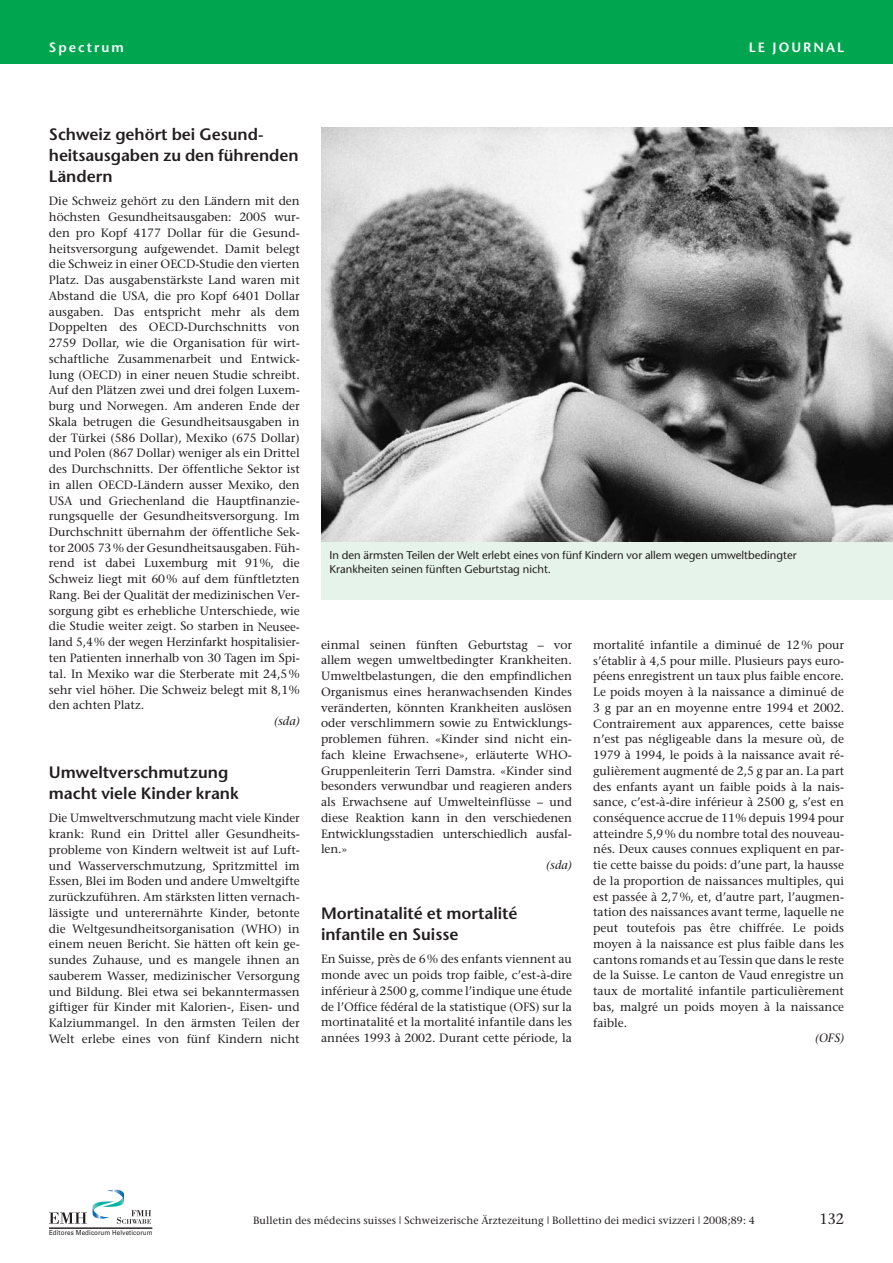
<style>
.page{position:relative;width:893px;height:1263px;background:#fff}
.page>*{position:absolute;margin:0;border:0;box-sizing:border-box;transform-origin:0 0}
.t1{font:600 16.5px/21px "Stone Sans";color:#231f20}
.t2{font:15px "Stone Serif";color:#231f20;scale:.95 1}
.t3{font:600 13.5px "Stone Sans";letter-spacing:.15em;color:#fff}
.t4{font:12px/15.8px "Stone Serif";color:#231f20;text-align:justify}
.t5{font:italic 12px "Stone Serif";color:#231f20}
.t6{font:11.25px/14.2px "Stone Sans";color:#231f20}
.t7{font:10.5px "Stone Serif";letter-spacing:.01em;color:#231f20}
.t8{font:6.9px "Univers";letter-spacing:.015em;color:#231f20;scale:.9 1}
</style>
<div class="page">
<div style="left:0;top:0;width:893px;height:64px;background:#00a54f"></div>
<svg style="left:49px;top:1189px;width:102px;height:35px"></svg>
<hr style="left:49px;top:1228px;width:103px;height:1px;background:#231f20">
<div style="left:321px;top:128px;width:572px;height:472px;background:#e6f3ea"></div>
<img style="left:321px;top:128px;width:572px;height:413px">
<p class="t3" style="left:49px;top:42px;width:76px">Spectrum</p>
<p class="t3" style="left:749px;top:42px;width:97px">LE JOURNAL</p>
<h1 class="t1" style="left:49px;top:125px;width:251px">Schweiz gehört bei Gesund&shy;heitsausgaben zu den führenden<br>Ländern</h1>
<p class="t4" style="left:49px;top:195px;width:252px">Die Schweiz gehört zu den Ländern mit den höchsten Gesundheitsausgaben: 2005 wur&shy;den pro Kopf 4177 Dollar für die Gesund&shy;heitsversorgung aufgewendet. Damit belegt die Schweiz in einer OECD-Studie den vierten Platz. Das ausgabenstärkste Land waren mit Abstand die USA, die pro Kopf 6401 Dollar ausgaben. Das entspricht mehr als dem Doppelten des OECD-Durchschnitts von 2759 Dollar, wie die Organisation für wirt&shy;schaftliche Zusammenarbeit und Entwick&shy;lung (OECD) in einer neuen Studie schreibt.<br>Auf den Plätzen zwei und drei folgen Luxem&shy;burg und Norwegen. Am anderen Ende der Skala betrugen die Gesundheitsausgaben in der Türkei (586 Dollar), Mexiko (675 Dollar) und Polen (867 Dollar) weniger als ein Drittel des Durchschnitts. Der öffent liche Sektor ist in allen OECD-Ländern ausser Mexiko, den USA und Griechenland die Hauptfinanzie&shy;rungsquelle der Gesundheitsversorgung. Im Durchschnitt übernahm der öffentliche Sek&shy;tor 2005 73% der Gesundheitsausgaben. Füh&shy;rend ist dabei Luxemburg mit 91%, die Schweiz liegt mit 60% auf dem fünftletzten Rang. Bei der Qualität der medizinischen Ver&shy;sorgung gibt es erhebliche Unterschiede, wie die Studie weiter zeigt. So starben in Neusee&shy;land 5,4% der wegen Herzinfarkt hospitalisier&shy;ten Patienten innerhalb von 30 Tagen im Spi&shy;tal. In Mexiko war die Sterberate mit 24,5% sehr viel höher. Die Schweiz belegt mit 8,1% den achten Platz.</p>
<p class="t5" style="left:274px;top:716px;width:27px">(sda)</p>
<h1 class="t1" style="left:49px;top:763px;width:191px">Umweltverschmutzung macht viele Kinder krank</h1>
<p class="t4" style="left:49px;top:811px;width:252px">Die Umweltverschmutzung macht viele Kinder krank: Rund ein Drittel aller Gesundheits - probleme von Kindern weltweit ist auf Luft&shy;und Wasserverschmutzung, Spritzmittel im Essen, Blei im Boden und andere Umweltgifte zurückzuführen. Am stärksten litten vernach&shy;lässigte und unterernährte Kinder, betonte die Weltgesundheitsorganisation (WHO) in einem neuen Bericht. Sie hätten oft kein ge&shy;sundes Zuhause, und es mangele ihnen an sauberem Wasser, medizinischer Versorgung und Bildung. Blei etwa sei bekanntermassen giftiger für Kinder mit Kalorien-, Eisen- und Kalziummangel. In den ärmsten Teilen der Welt erlebe eines von fünf Kindern nicht</p>
<p class="t6" style="left:330px;top:549px;width:469px">In den ärmsten Teilen der Welt erlebt eines von fünf Kindern vor allem wegen umweltbedingter<br>Krankheiten seinen fünften Geburtstag nicht.</p>
<p class="t4" style="left:321px;top:638px;width:252px">einmal seinen fünften Geburtstag – vor allem wegen umweltbedingter Krankheiten.<br>Umweltbelastungen, die den empfindlichen Organismus eines heranwachsenden Kindes veränderten, könnten Krankheiten auslösen oder verschlimmern sowie zu Entwicklungs&shy;problemen führen. «Kinder sind nicht ein&shy;fach kleine Erwachsene», erläuterte WHO-Gruppenleiterin Terri Damstra. «Kinder sind besonders verwundbar und reagieren anders als Erwachsene auf Umwelteinflüsse – und diese Reaktion kann in den verschiedenen Entwicklungsstadien unterschiedlich ausfal&shy;len.»</p>
<p class="t5" style="left:546px;top:860px;width:27px">(sda)</p>
<h1 class="t1" style="left:321px;top:904px;width:198px">Mortinatalité et mortalité infantile en Suisse</h1>
<p class="t4" style="left:321px;top:953px;width:252px">En Suisse, près de 6% des enfants viennent au monde avec un poids trop faible, c’est-à-dire inférieur à 2500 g, comme l’indique une étude de l’Office fédéral de la statistique (OFS) sur la mortinatalité et la mortalité infantile dans les années 1993 à 2002. Durant cette période, la</p>
<p class="t4" style="left:593px;top:638px;width:252px">mortalité infantile a diminué de 12% pour s’établir à 4,5 pour mille. Plusieurs pays euro&shy;péens enregistrent un taux plus faible encore.<br>Le poids moyen à la naissance a diminué de 3 g par an en moyenne entre 1994 et 2002.<br>Contrairement aux apparences, cette baisse n’est pas négligeable dans la mesure où, de 1979 à 1994, le poids à la naissance avait ré&shy;gulièrement augmenté de 2,5 g par an. La part des enfants ayant un faible poids à la nais&shy;sance, c’est-à-dire inférieur à 2500 g, s’est en conséquence accrue de 11% depuis 1994 pour atteindre 5,9% du nombre total des nouveau&shy;nés. Deux causes connues expliquent en par&shy;tie cette baisse du poids: d’une part, la hausse de la proportion de naissances multiples, qui est passée à 2,7%, et, d’autre part, l’augmen&shy;tation des naissances avant terme, laquelle ne peut toutefois pas être chiffrée. Le poids moyen à la naissance est plus faible dans les cantons romands et au Tessin que dans le reste de la Suisse. Le canton de Vaud enregistre un taux de mortalité infantile particulièrement bas, malgré un poids moyen à la naissance faible.</p>
<p class="t5" style="left:815px;top:1033px;width:31px">(OFS)</p>
<p class="t8" style="left:49px;top:1229px;width:117px">Editores Medicorum Helveticorum</p>
<p class="t7" style="left:253px;top:1216px;width:503px">Bulletin des médecins suisses | Schweizerische Ärztezeitung | Bollettino dei medici svizzeri | 2008;89: 4</p>
<p class="t2" style="left:819px;top:1213px;width:27px">132</p>
</div>
